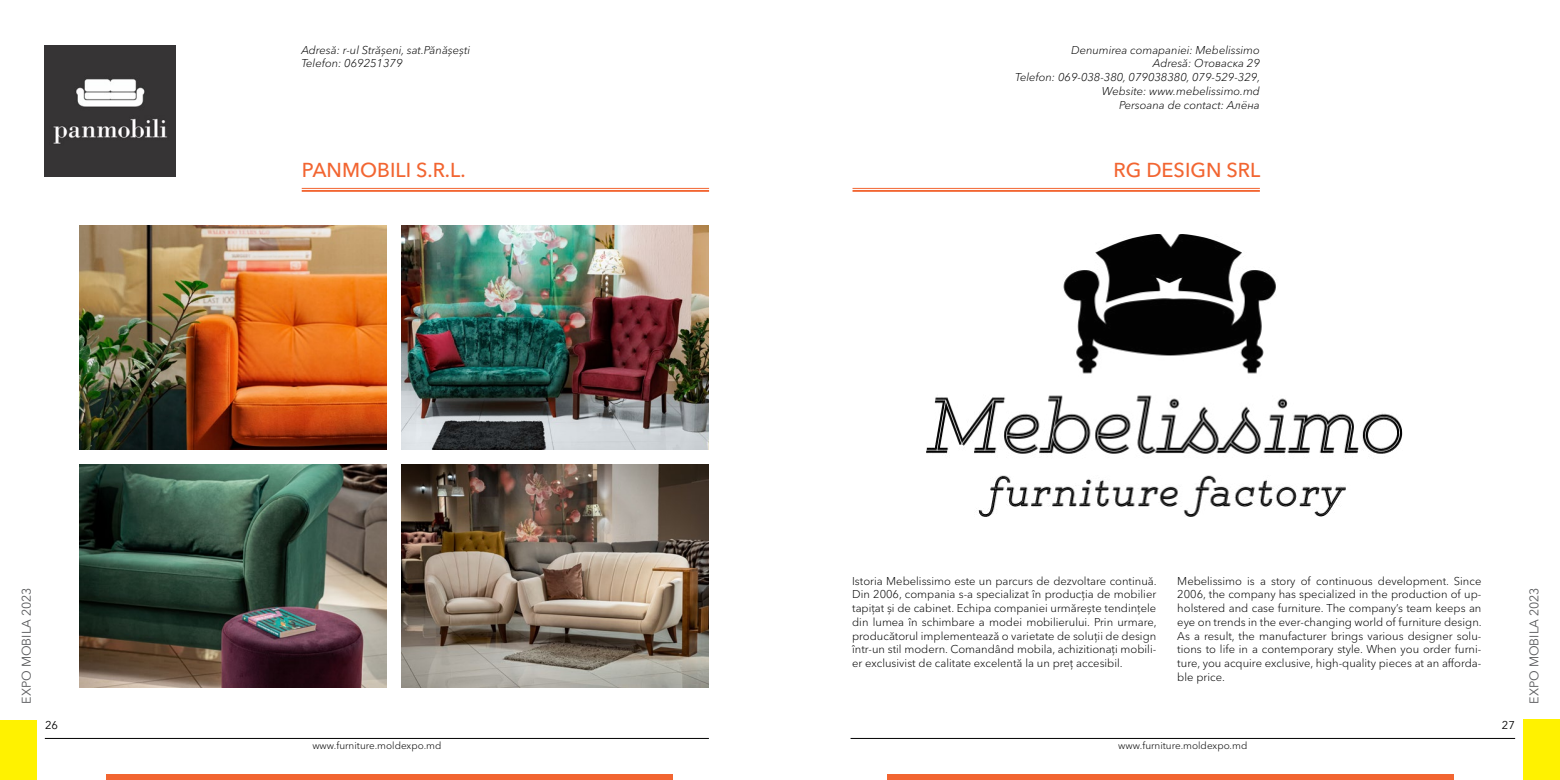
<style>
.page{position:relative;width:1560px;height:780px;background:#fff}
.page>*{position:absolute;margin:0;border:0;box-sizing:border-box;transform-origin:0 0}
.t1{font:500 20px "Avenir Next Cyr";color:#f26531}
.t2{font:12.5px "Avenir Next Cyr";color:#58595b}
.t3{font:300 11.25px/13.8px "Avenir Next Cyr";color:#000;text-align:justify}
.t4{font:italic 300 11.25px/13.8px "Avenir Next Cyr";color:#000;text-align:right}
.t5{font:11.25px "Avenir Next Cyr";color:#000}
.t6{font:300 10px "Avenir Next Cyr";color:#000}
</style>
<div class="page">
<hr style="left:45px;top:738px;width:663px;height:1px;background:#000">
<hr style="left:850px;top:738px;width:664px;height:1px;background:#000">
<div style="left:0;top:720px;width:37px;height:60px;background:#fff200"></div>
<div style="left:1522px;top:719px;width:37px;height:61px;background:#fff200"></div>
<div style="left:106px;top:773px;width:566px;height:7px;background:#f26531"></div>
<div style="left:886px;top:773px;width:567px;height:7px;background:#f26531"></div>
<hr style="left:852px;top:188px;width:407px;height:1px;background:#f26531">
<hr style="left:852px;top:190px;width:407px;height:2px;background:#f26531">
<hr style="left:302px;top:188px;width:407px;height:1px;background:#f26531">
<hr style="left:302px;top:190px;width:407px;height:2px;background:#f26531">
<img style="left:45px;top:45px;width:130px;height:131px">
<img style="left:80px;top:226px;width:307px;height:223px">
<img style="left:402px;top:226px;width:306px;height:223px">
<img style="left:80px;top:464px;width:307px;height:223px">
<img style="left:402px;top:464px;width:306px;height:223px">
<img style="left:926px;top:235px;width:477px;height:282px">
<p class="t4" style="left:301px;top:43px;width:170px;text-align:left">Adresă: r-ul Strășeni, sat.Pănășești<br>Telefon: 069251379</p>
<h1 class="t1" style="left:302px;top:158px;width:165px">PANMOBILI S.R.L.</h1>
<p class="t4" style="left:1015px;top:43px;width:246px">Denumirea comapaniei: Mebelissimo<br>Adresă: Отоваска 29<br>Telefon: 069-038-380, 079038380, 079-529-329,<br>Website: www.mebelissimo.md<br>Persoana de contact: Алёна</p>
<h1 class="t1" style="left:1113px;top:158px;width:148px">RG DESIGN SRL</h1>
<p class="t3" style="left:852px;top:573px;width:306px">Istoria Mebelissimo este un parcurs de dezvoltare continuă.<br>Din 2006, compania s-a specializat în producția de mobilier tapițat și de cabinet. Echipa companiei urmărește tendințele din lumea în schimbare a modei mobilierului. Prin urmare, producătorul implementează o varietate de soluții de design într-un stil modern. Comandând mobila, achizitionați mobili&shy;er exclusivist de calitate excelentă la un preț accesibil.</p>
<p class="t3" style="left:1177px;top:573px;width:306px">Mebelissimo is a story of continuous development. Since 2006, the company has specialized in the production of up&shy;holstered and case furniture. The company’s team keeps an eye on trends in the ever-changing world of furniture design.<br>As a result, the manufacturer brings various designer solu&shy;tions to life in a contemporary style. When you order furni&shy;ture, you acquire exclusive, high-quality pieces at an afforda&shy;ble price.</p>
<p class="t2" style="left:19px;top:703px;width:118px;rotate:-90deg">EXPO MOBILA 2023</p>
<p class="t2" style="left:1526px;top:703px;width:118px;rotate:-90deg">EXPO MOBILA 2023</p>
<p class="t5" style="left:45px;top:718px;width:15px">26</p>
<p class="t5" style="left:1501px;top:718px;width:15px">27</p>
<p class="t6" style="left:312px;top:739px;width:131px">www.furniture.moldexpo.md</p>
<p class="t6" style="left:1118px;top:739px;width:131px">www.furniture.moldexpo.md</p>
</div>
